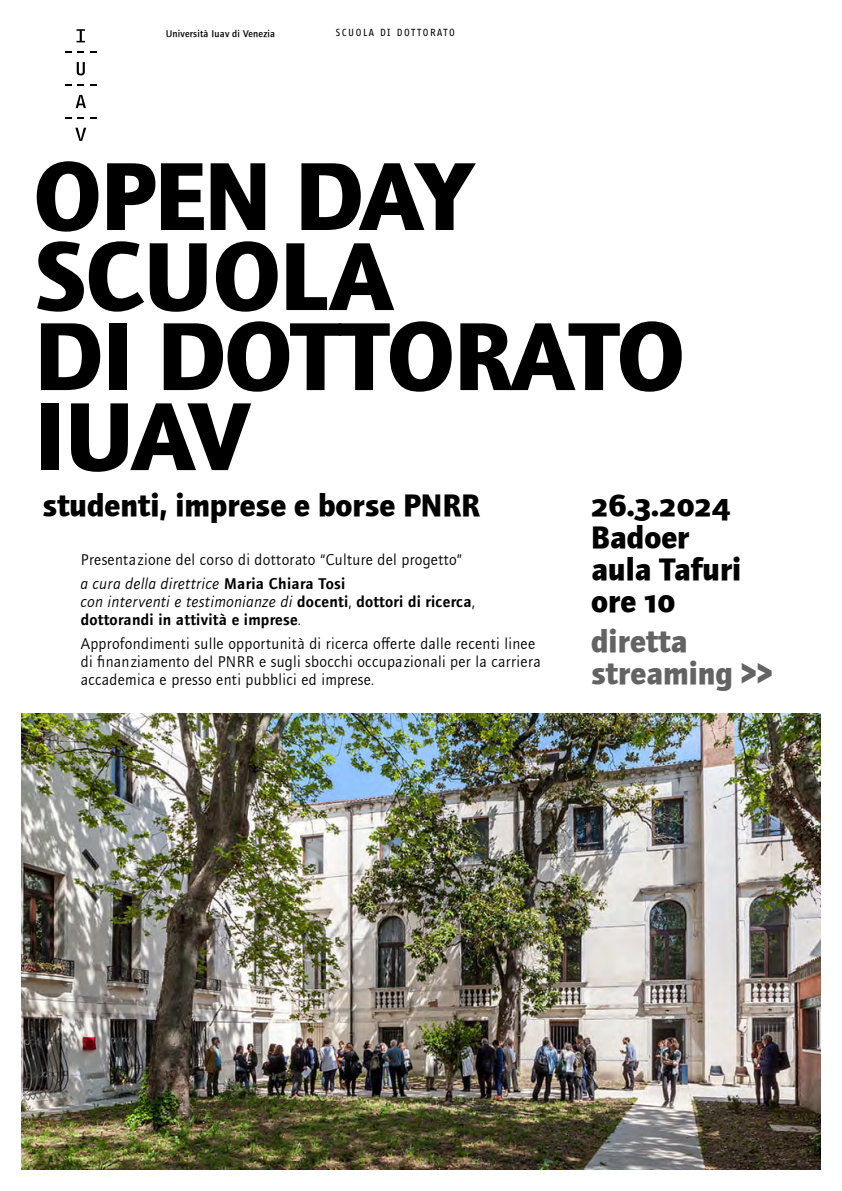
<style>
.page{position:relative;width:842px;height:1191px;background:#fff}
.page>*{position:absolute;margin:0;border:0;box-sizing:border-box;transform-origin:0 0}
.t1{font:700 100px/80px "Foundry Journal";letter-spacing:-.01em;color:#000}
.t2{font:700 32px/32px "Foundry Journal";color:#000}
.t3{font:700 32px/32px "Foundry Journal";color:#646363}
.t4{font:700 32px "Foundry Journal Sc";color:#000}
.t5{font:16px/18px "Foundry Journal";letter-spacing:.02em;color:#000}
.t6{font:600 16px/18px "Foundry Journal";letter-spacing:.02em;color:#000}
.t7{font:500 10px "Foundry Journal";letter-spacing:.02em;color:#000}
.t8{font:10px "Fago Office Sans";letter-spacing:.15em;color:#000}
.s1{font-style:italic}
.s2{font-weight:600}
.s3{font-weight:400;font-style:italic}
.s4{font-weight:400}
.s5{font-family:"Foundry Journal Sc"}
</style>
<div class="page">
<svg style="left:77px;top:29px;width:8px;height:13px"></svg>
<svg style="left:65px;top:51px;width:7px;height:2px"></svg>
<svg style="left:78px;top:51px;width:6px;height:2px"></svg>
<svg style="left:90px;top:51px;width:6px;height:2px"></svg>
<svg style="left:77px;top:62px;width:8px;height:13px"></svg>
<svg style="left:65px;top:84px;width:7px;height:2px"></svg>
<svg style="left:78px;top:84px;width:6px;height:2px"></svg>
<svg style="left:90px;top:84px;width:6px;height:2px"></svg>
<svg style="left:76px;top:95px;width:10px;height:13px"></svg>
<svg style="left:65px;top:117px;width:7px;height:2px"></svg>
<svg style="left:78px;top:117px;width:6px;height:2px"></svg>
<svg style="left:90px;top:117px;width:6px;height:2px"></svg>
<svg style="left:75px;top:128px;width:11px;height:13px"></svg>
<img style="left:21px;top:713px;width:800px;height:456px">
<p class="t7" style="left:166px;top:28px;width:111px">Università Iuav di Venezia</p>
<p class="t8" style="left:336px;top:27px;width:120px">SCUOLA DI DOTTORATO</p>
<h1 class="t1" style="left:34px;top:156px;width:652px">OPEN DAY<br>SCUOLA<br>DI DOTTORATO<br>IUAV</h1>
<h2 class="t2" style="left:43px;top:489px;width:439px">studenti, imprese e borse PNRR</h2>
<p class="t5" style="left:81px;top:548px;width:383px;line-height:23.7px">Presentazione del corso di dottorato “Culture del progetto” <span class="s1">a cura della direttrice</span> <span class="s2">Maria Chiara Tosi</span></p>
<p class="t6" style="left:81px;top:592px;width:396px"><span class="s3">con interventi e testimonianze di</span> docenti<span class="s4">,</span> dottori di ricerca<span class="s4">, </span>dottorandi in attività e imprese<span class="s4">.</span></p>
<p class="t5" style="left:81px;top:634px;width:461px">Approfondimenti sulle opportunità di ricerca offerte dalle recenti linee di finanziamento del PNRR e sugli sbocchi occupazionali per la carriera accademica e presso enti pubblici ed imprese.</p>
<h2 class="t4" style="left:591px;top:486px;width:141px">26.3.2024</h2>
<h2 class="t2" style="left:591px;top:521px;width:152px">Badoer aula Tafuri ore <span class="s5">10</span></h2>
<h2 class="t3" style="left:591px;top:625px;width:183px">diretta streaming &gt;&gt;</h2>
</div>
